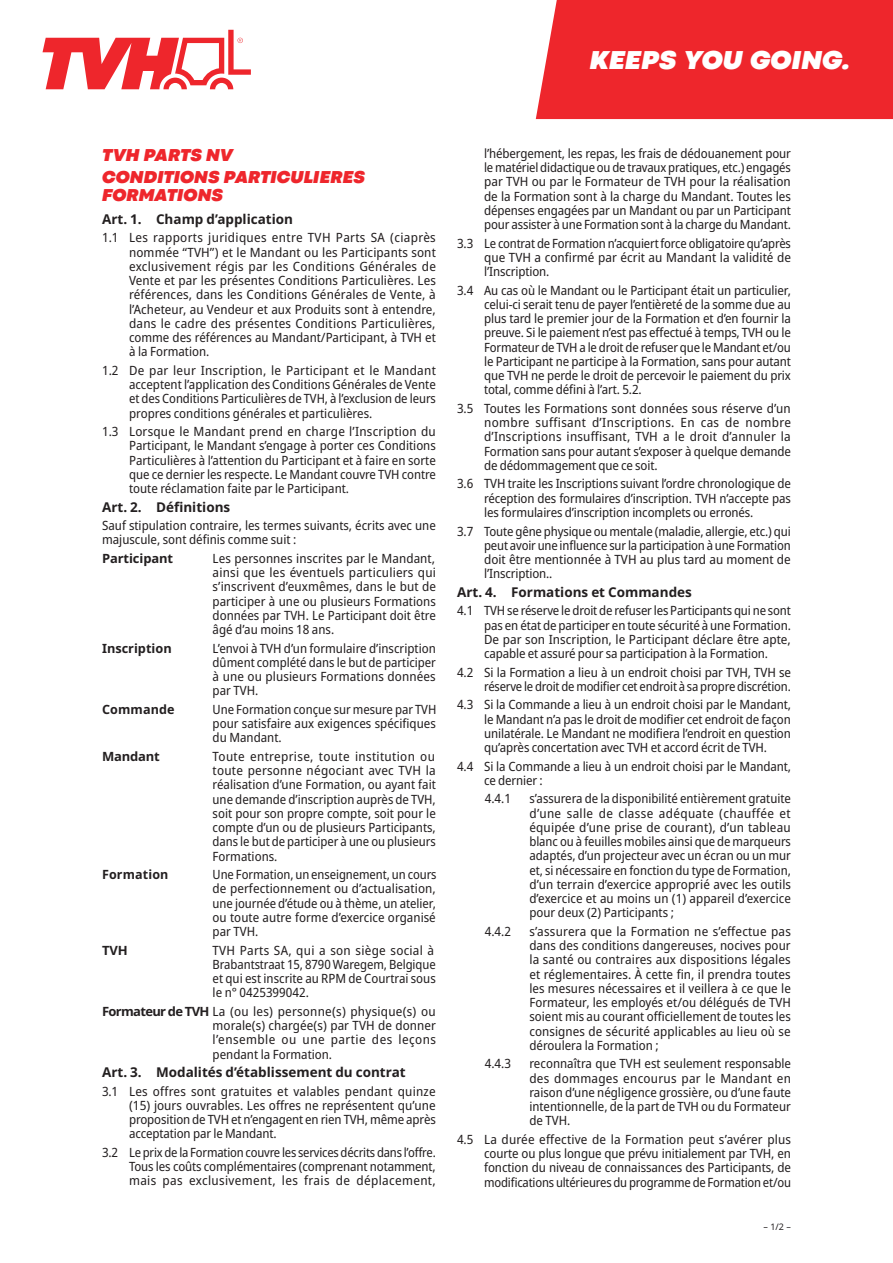
<style>
.page{position:relative;width:893px;height:1263px;background:#fff}
.page>*{position:absolute;margin:0;border:0;box-sizing:border-box;transform-origin:0 0}
.t1{font:italic 900 27px "Codec Pro";letter-spacing:.015em;color:#fff}
.t2{font:italic 900 18px/22.2px "Codec Pro";letter-spacing:.015em;color:#ee262c}
.t3{font:700 13.5px "Noto Sans";color:#231f20}
.t4{font:semi-condensed 12.75px/14.2px "Noto Sans";color:#231f20;text-align:justify}
.t5{font:700 12.75px "Noto Sans";color:#231f20}
.t6{font:9px "Noto Sans";color:#231f20}
.s1{font-weight:700;font-stretch:normal}
</style>
<div class="page">
<div style="left:536px;top:0;width:357px;height:119px;background:#ee262c"></div>
<svg style="left:42px;top:29px;width:209px;height:61px"></svg>
<h1 class="t1" style="left:590px;top:39px;width:262px">KEEPS YOU GOING.</h1>
<h2 class="t2" style="left:102px;top:143px;width:264px">TVH PARTS NV<br>CONDITIONS PARTICULIERES</h2>
<h2 class="t2" style="left:102px;top:183px;width:123px">FORMATIONS</h2>
<p class="t3" style="left:102px;top:209px;width:193px">Art. 1. Champ d’application</p>
<p class="t4" style="left:129px;top:231px;width:308px;text-indent:-27px">1.1 Les rapports juridiques entre TVH Parts SA (ciaprès nommée “TVH”) et le Mandant ou les Participants sont exclusivement régis par les Conditions Générales de Vente et par les présentes Conditions Particulières. Les références, dans les Conditions Générales de Vente, à l’Acheteur, au Vendeur et aux Produits sont à entendre, dans le cadre des présentes Conditions Particulières, comme des références au Mandant/Participant, à TVH et à la Formation.</p>
<p class="t4" style="left:129px;top:363px;width:308px;text-indent:-27px">1.2 De par leur Inscription, le Participant et le Mandant acceptent l’application des Conditions Générales de Vente et des Conditions Particulières de TVH, à l’exclusion de leurs propres conditions générales et particulières.</p>
<p class="t4" style="left:129px;top:425px;width:308px;text-indent:-27px">1.3 Lorsque le Mandant prend en charge l’Inscription du Participant, le Mandant s’engage à porter ces Conditions Particulières à l’attention du Participant et à faire en sorte que ce dernier les respecte. Le Mandant couvre TVH contre toute réclamation faite par le Participant.</p>
<p class="t3" style="left:102px;top:497px;width:130px">Art. 2. Définitions</p>
<p class="t4" style="left:102px;top:519px;width:335px">Sauf stipulation contraire, les termes suivants, écrits avec une majuscule, sont définis comme suit :</p>
<p class="t5" style="left:102px;top:549px;width:73px">Participant</p>
<p class="t4" style="left:213px;top:551px;width:225px">Les personnes inscrites par le Mandant, ainsi que les éventuels particuliers qui s’inscrivent d’euxmêmes, dans le but de participer à une ou plusieurs Formations données par TVH. Le Participant doit être âgé d’au moins 18 ans.</p>
<p class="t5" style="left:102px;top:639px;width:71px">Inscription</p>
<p class="t4" style="left:213px;top:641px;width:225px">L’envoi à TVH d’un formulaire d’inscription dûment complété dans le but de participer à une ou plusieurs Formations données par TVH.</p>
<p class="t5" style="left:102px;top:700px;width:74px">Commande</p>
<p class="t4" style="left:213px;top:702px;width:225px">Une Formation conçue sur mesure par TVH pour satisfaire aux exigences spécifiques du Mandant.</p>
<p class="t5" style="left:102px;top:747px;width:59px">Mandant</p>
<p class="t4" style="left:213px;top:749px;width:225px">Toute entreprise, toute institution ou toute personne négociant avec TVH la réalisation d’une Formation, ou ayant fait une demande d’inscription auprès de TVH, soit pour son propre compte, soit pour le compte d’un ou de plusieurs Participants, dans le but de participer à une ou plusieurs Formations.</p>
<p class="t5" style="left:102px;top:865px;width:68px">Formation</p>
<p class="t4" style="left:213px;top:868px;width:226px">Une Formation, un enseignement, un cours de perfectionnement ou d’actualisation, une journée d’étude ou à thème, un atelier, ou toute autre forme d’exercice organisé par TVH.</p>
<p class="t5" style="left:102px;top:941px;width:27px">TVH</p>
<p class="t4" style="left:213px;top:943px;width:225px;text-align:left">TVH Parts SA, qui a son siège social à Brabantstraat 15, 8790 Waregem, Belgique et qui est inscrite au RPM de Courtrai sous le n° 0425399042.</p>
<p class="t4" style="left:213px;top:1004px;width:225px;text-indent:-111px"><span class="s1">Formateur de TVH</span> La (ou les) personne(s) physique(s) ou morale(s) chargée(s) par TVH de donner l’ensemble ou une partie des leçons pendant la Formation.</p>
<p class="t3" style="left:102px;top:1063px;width:305px">Art. 3. Modalités d’établissement du contrat</p>
<p class="t4" style="left:129px;top:1084px;width:308px;text-indent:-27px">3.1 Les offres sont gratuites et valables pendant quinze (15) jours ouvrables. Les offres ne représentent qu’une proposition de TVH et n’engagent en rien TVH, même après acceptation par le Mandant.</p>
<p class="t4" style="left:129px;top:1145px;width:308px;text-indent:-27px">3.2 Le prix de la Formation couvre les services décrits dans l’offre.<br>Tous les coûts complémentaires (comprenant notamment, mais pas exclusivement, les frais de déplacement,</p>
<p class="t4" style="left:484px;top:147px;width:308px">l’hébergement, les repas, les frais de dédouanement pour le matériel didactique ou de travaux pratiques, etc.) engagés par TVH ou par le Formateur de TVH pour la réalisation de la Formation sont à la charge du Mandant. Toutes les dépenses engagées par un Mandant ou par un Participant pour assister à une Formation sont à la charge du Mandant.</p>
<p class="t4" style="left:484px;top:236px;width:308px;text-indent:-27px">3.3 Le contrat de Formation n’acquiert force obligatoire qu’après que TVH a confirmé par écrit au Mandant la validité de l’Inscription.</p>
<p class="t4" style="left:484px;top:283px;width:308px;text-indent:-27px">3.4 Au cas où le Mandant ou le Participant était un particulier, celui-ci serait tenu de payer l’entièreté de la somme due au plus tard le premier jour de la Formation et d’en fournir la preuve. Si le paiement n’est pas effectué à temps, TVH ou le Formateur de TVH a le droit de refuser que le Mandant et/ou le Participant ne participe à la Formation, sans pour autant que TVH ne perde le droit de percevoir le paiement du prix total, comme défini à l’art. 5.2.</p>
<p class="t4" style="left:484px;top:402px;width:308px;text-indent:-27px">3.5 Toutes les Formations sont données sous réserve d’un nombre suffisant d’Inscriptions. En cas de nombre d’Inscriptions insuffisant, TVH a le droit d’annuler la Formation sans pour autant s’exposer à quelque demande de dédommagement que ce soit.</p>
<p class="t4" style="left:484px;top:477px;width:308px;text-indent:-27px">3.6 TVH traite les Inscriptions suivant l’ordre chronologique de réception des formulaires d’inscription. TVH n’accepte pas les formulaires d’inscription incomplets ou erronés.</p>
<p class="t4" style="left:484px;top:524px;width:308px;text-indent:-27px">3.7 Toute gêne physique ou mentale (maladie, allergie, etc.) qui peut avoir une influence sur la participation à une Formation doit être mentionnée à TVH au plus tard au moment de l’Inscription..</p>
<p class="t3" style="left:457px;top:582px;width:236px">Art. 4. Formations et Commandes</p>
<p class="t4" style="left:484px;top:604px;width:308px;text-indent:-27px">4.1 TVH se réserve le droit de refuser les Participants qui ne sont pas en état de participer en toute sécurité à une Formation.<br>De par son Inscription, le Participant déclare être apte, capable et assuré pour sa participation à la Formation.</p>
<p class="t4" style="left:457px;top:665px;width:335px;text-align:right">4.2 Si la Formation a lieu à un endroit choisi par TVH, TVH se réserve le droit de modifier cet endroit à sa propre discrétion.</p>
<p class="t4" style="left:484px;top:698px;width:308px;text-indent:-27px">4.3 Si la Commande a lieu à un endroit choisi par le Mandant, le Mandant n’a pas le droit de modifier cet endroit de façon unilatérale. Le Mandant ne modifiera l’endroit en question qu’après concertation avec TVH et accord écrit de TVH.</p>
<p class="t4" style="left:484px;top:759px;width:308px;text-indent:-27px">4.4 Si la Commande a lieu à un endroit choisi par le Mandant, ce dernier :</p>
<p class="t4" style="left:485px;top:792px;width:28px">4.4.1</p>
<p class="t4" style="left:529px;top:792px;width:263px">s’assurera de la disponibilité entièrement gratuite d’une salle de classe adéquate (chauffée et équipée d’une prise de courant), d’un tableau blanc ou à feuilles mobiles ainsi que de marqueurs adaptés, d’un projecteur avec un écran ou un mur et, si nécessaire en fonction du type de Formation, d’un terrain d’exercice approprié avec les outils d’exercice et au moins un (1) appareil d’exercice pour deux (2) Participants ;</p>
<p class="t4" style="left:485px;top:924px;width:28px">4.4.2</p>
<p class="t4" style="left:529px;top:924px;width:263px">s’assurera que la Formation ne s’effectue pas dans des conditions dangereuses, nocives pour la santé ou contraires aux dispositions légales et réglementaires. À cette fin, il prendra toutes les mesures nécessaires et il veillera à ce que le Formateur, les employés et/ou délégués de TVH soient mis au courant officiellement de toutes les consignes de sécurité applicables au lieu où se déroulera la Formation ;</p>
<p class="t4" style="left:485px;top:1057px;width:28px">4.4.3</p>
<p class="t4" style="left:529px;top:1057px;width:263px">reconnaîtra que TVH est seulement responsable des dommages encourus par le Mandant en raison d’une négligence grossière, ou d’une faute intentionnelle, de la part de TVH ou du Formateur de TVH.</p>
<p class="t4" style="left:484px;top:1132px;width:308px;text-indent:-27px">4.5 La durée effective de la Formation peut s’avérer plus courte ou plus longue que prévu initialement par TVH, en fonction du niveau de connaissances des Participants, de modifications ultérieures du programme de Formation et/ou</p>
<p class="t6" style="left:764px;top:1220px;width:29px">– 1/2 –</p>
</div>
